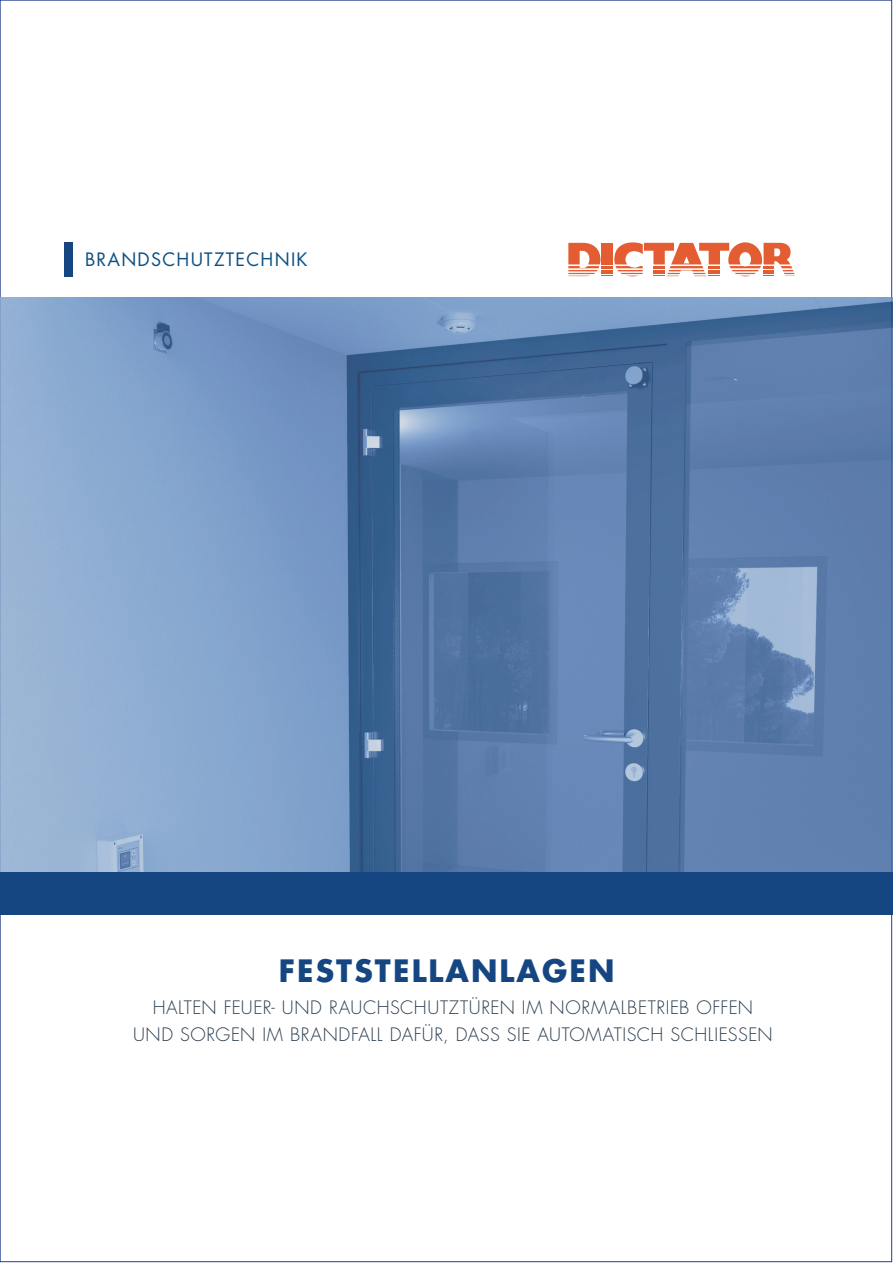
<style>
.page{position:relative;width:893px;height:1263px;background:#fff}
.page>*{position:absolute;margin:0;border:0;box-sizing:border-box;transform-origin:0 0}
.t1{font:700 30px "Futura Std";letter-spacing:.07em;color:#154682}
.t2{font:300 18px/27px "Futura Std";letter-spacing:.03em;color:#2b3d4e;text-align:center}
.t3{font:18px "Futura Std";letter-spacing:.07em;color:#0e5082}
</style>
<div class="page">
<svg style="left:568px;top:242px;width:227px;height:35px"></svg>
<div style="left:64px;top:242px;width:8px;height:34px;background:#154682"></div>
<div style="left:0;top:872px;width:893px;height:42px;background:#154682"></div>
<svg style="left:0;top:298px;width:893px;height:574px;background:#6a8bb8"></svg>
<p class="t3" style="left:85px;top:248px;width:224px">BRANDSCHUTZTECHNIK</p>
<h1 class="t1" style="left:279px;top:950px;width:337px">FESTSTELLANLAGEN</h1>
<p class="t2" style="left:133px;top:995px;width:641px">HALTEN FEUER- UND RAUCHSCHUTZTÜREN IM NORMALBETRIEB OFFEN<br>UND SORGEN IM BRANDFALL DAFÜR, DASS SIE AUTOMATISCH SCHLIESSEN</p>
</div>
